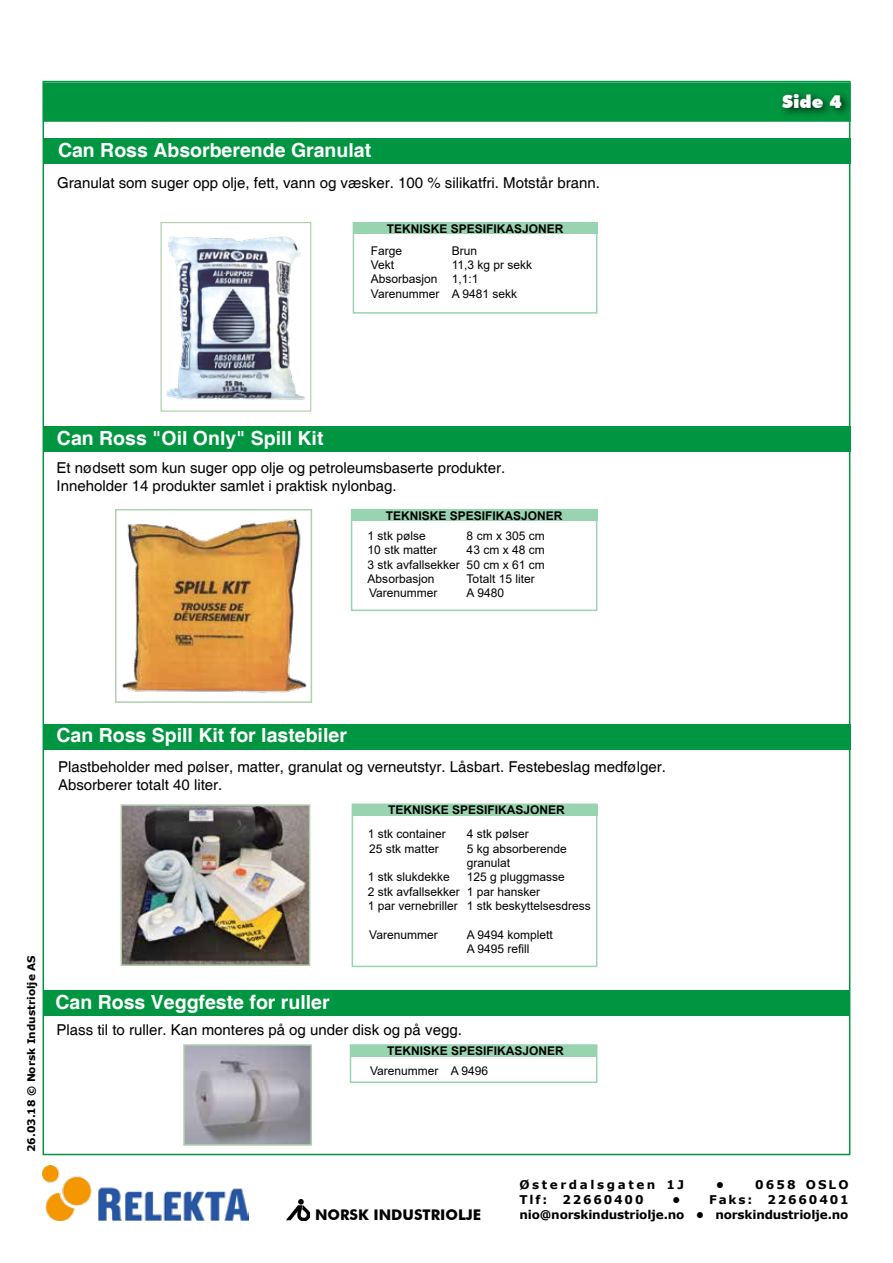
<style>
.page{position:relative;width:893px;height:1263px;background:#fff}
.page>*{position:absolute;margin:0;border:0;box-sizing:border-box;transform-origin:0 0}
.t1{font:700 19.5px "Helvetica";color:#fff}
.t2{font:900 18px "Futura BT";color:#fff}
.t3{font:15px/18px "Helvetica";color:#000}
.t4{font:700 14.7px "Futura BT";color:#000}
.t5{font:12px/14.4px "Arial";color:#000}
.t6{font:700 12px "Arial";color:#000}
.t7{font:700 12px "Verdana";letter-spacing:-.015em;color:#000}
.t8{font:700 12px "Verdana";letter-spacing:.155em;color:#000}
.t9{font:700 12px "Verdana";letter-spacing:.215em;color:#000}
.t10{font:700 12px "Verdana";letter-spacing:.175em;color:#000}
.t11{font:700 10.5px "Verdana";color:#000}
</style>
<div class="page">
<img style="left:286px;top:1199px;width:24px;height:21px">
<img style="left:42px;top:1165px;width:207px;height:55px">
<img style="left:122px;top:518px;width:185px;height:175px">
<div style="left:115px;top:509px;width:197px;height:194px;border:2px solid #aed1ab"></div>
<img style="left:166px;top:236px;width:139px;height:164px">
<div style="left:160px;top:222px;width:151px;height:190px;border:1px solid #aed1ab"></div>
<img style="left:186px;top:1047px;width:123px;height:96px">
<div style="left:183px;top:1044px;width:129px;height:102px;border:2px solid #aed1ab"></div>
<img style="left:124px;top:807px;width:183px;height:156px">
<div style="left:121px;top:804px;width:189px;height:162px;border:2px solid #aed1ab"></div>
<div style="left:43px;top:82px;width:808px;height:40px;background:#009640;border:2px solid #009640"></div>
<div style="left:778px;top:89px;width:75px;height:30px;background:#000;opacity:.75"></div>
<div style="left:44px;top:138px;width:807px;height:25px;background:#009641"></div>
<div style="left:352px;top:803px;width:245px;height:164px;background:#fff;border:2px solid #99d4b0"></div>
<div style="left:352px;top:804px;width:245px;height:11px;background:#99d4b0"></div>
<div style="left:44px;top:426px;width:807px;height:26px;background:#009641"></div>
<div style="left:351px;top:509px;width:246px;height:102px;background:#fff;border:2px solid #99d4b0"></div>
<div style="left:352px;top:510px;width:245px;height:11px;background:#99d4b0"></div>
<div style="left:353px;top:222px;width:244px;height:92px;background:#fff;border:2px solid #99d4b0"></div>
<div style="left:353px;top:223px;width:244px;height:11px;background:#99d4b0"></div>
<div style="left:44px;top:724px;width:806px;height:25px;background:#009641"></div>
<div style="left:43px;top:990px;width:806px;height:26px;background:#009641"></div>
<div style="left:350px;top:1044px;width:247px;height:39px;background:#fff;border:2px solid #99d4b0"></div>
<div style="left:350px;top:1045px;width:247px;height:11px;background:#99d4b0"></div>
<h1 class="t1" style="left:58px;top:138px;width:315px">Can Ross Absorberende Granulat</h1>
<p class="t3" style="left:57px;top:174px;width:544px">Granulat som suger opp olje, fett, vann og væsker. 100 % silikatfri. Motstår brann.</p>
<p class="t6" style="left:387px;top:220px;width:178px">TEKNISKE SPESIFIKASJONER</p>
<p class="t5" style="left:371px;top:243px;width:33px">Farge</p>
<p class="t5" style="left:452px;top:243px;width:27px">Brun</p>
<p class="t5" style="left:371px;top:257px;width:25px">Vekt</p>
<p class="t5" style="left:371px;top:257px;width:163px;text-indent:81px">11,3 kg pr sekk<br>Absorbasjon 1,1:1<br>Varenummer A 9481 sekk</p>
<h2 class="t2" style="left:782px;top:91px;width:61px">Side 4</h2>
<h1 class="t1" style="left:57px;top:426px;width:268px">Can Ross "Oil Only" Spill Kit</h1>
<p class="t3" style="left:57px;top:459px;width:450px">Et nødsett som kun suger opp olje og petroleumsbaserte produkter.<br>Inneholder 14 produkter samlet i praktisk nylonbag.</p>
<p class="t6" style="left:386px;top:507px;width:178px">TEKNISKE SPESIFIKASJONER</p>
<p class="t5" style="left:368px;top:528px;width:60px">1 stk pølse</p>
<p class="t5" style="left:467px;top:528px;width:80px">8 cm x 305 cm</p>
<p class="t5" style="left:368px;top:543px;width:71px">10 stk matter</p>
<p class="t5" style="left:368px;top:543px;width:179px;text-align:justify;text-indent:99px">43 cm x 48 cm 3 stk avfallsekker 50 cm x 61 cm Absorbasjon</p>
<p class="t5" style="left:467px;top:571px;width:70px">Totalt 15 liter</p>
<p class="t5" style="left:369px;top:586px;width:70px">Varenummer</p>
<p class="t5" style="left:467px;top:586px;width:39px">A 9480</p>
<p class="t11" style="left:24px;top:1152px;width:198px;rotate:-90deg">26.03.18 © Norsk Industriolje AS</p>
<h1 class="t1" style="left:57px;top:723px;width:292px">Can Ross Spill Kit for lastebiler</h1>
<p class="t3" style="left:58px;top:758px;width:609px">Plastbeholder med pølser, matter, granulat og verneutstyr. Låsbart. Festebeslag medfølger.<br>Absorberer totalt 40 liter.</p>
<p class="t6" style="left:388px;top:802px;width:178px">TEKNISKE SPESIFIKASJONER</p>
<h1 class="t1" style="left:56px;top:990px;width:276px">Can Ross Veggfeste for ruller</h1>
<p class="t5" style="left:368px;top:827px;width:80px">1 stk container</p>
<p class="t5" style="left:467px;top:827px;width:64px">4 stk pølser</p>
<p class="t5" style="left:369px;top:841px;width:71px">25 stk matter</p>
<p class="t5" style="left:467px;top:841px;width:102px">5 kg absorberende granulat</p>
<p class="t5" style="left:368px;top:870px;width:84px">1 stk slukdekke</p>
<p class="t5" style="left:368px;top:870px;width:225px;text-indent:99px">125 g pluggmasse<br>2 stk avfallsekker 1 par hansker<br>1 par vernebriller 1 stk beskyttelsesdress</p>
<p class="t5" style="left:369px;top:927px;width:70px">Varenummer</p>
<p class="t5" style="left:467px;top:927px;width:88px">A 9494 komplett<br>A 9495 refill</p>
<p class="t3" style="left:57px;top:1022px;width:407px">Plass til to ruller. Kan monteres på og under disk og på vegg.</p>
<p class="t6" style="left:387px;top:1042px;width:178px">TEKNISKE SPESIFIKASJONER</p>
<p class="t5" style="left:370px;top:1063px;width:120px">Varenummer A 9496</p>
<p class="t9" style="left:519px;top:1176px;width:166px">Østerdalsgaten 1J</p>
<p class="t8" style="left:716px;top:1176px;width:10px">•</p>
<p class="t10" style="left:755px;top:1176px;width:95px">0658 OSLO</p>
<p class="t8" style="left:519px;top:1191px;width:29px">Tlf:</p>
<p class="t8" style="left:562px;top:1191px;width:83px">22660400</p>
<p class="t8" style="left:672px;top:1191px;width:82px">• Faks:</p>
<p class="t8" style="left:767px;top:1191px;width:83px">22660401</p>
<p class="t4" style="left:315px;top:1206px;width:168px">NORSK INDUSTRIOLJE</p>
<p class="t7" style="left:519px;top:1206px;width:331px">nio@norskindustriolje.no • norskindustriolje.no</p>
</div>
